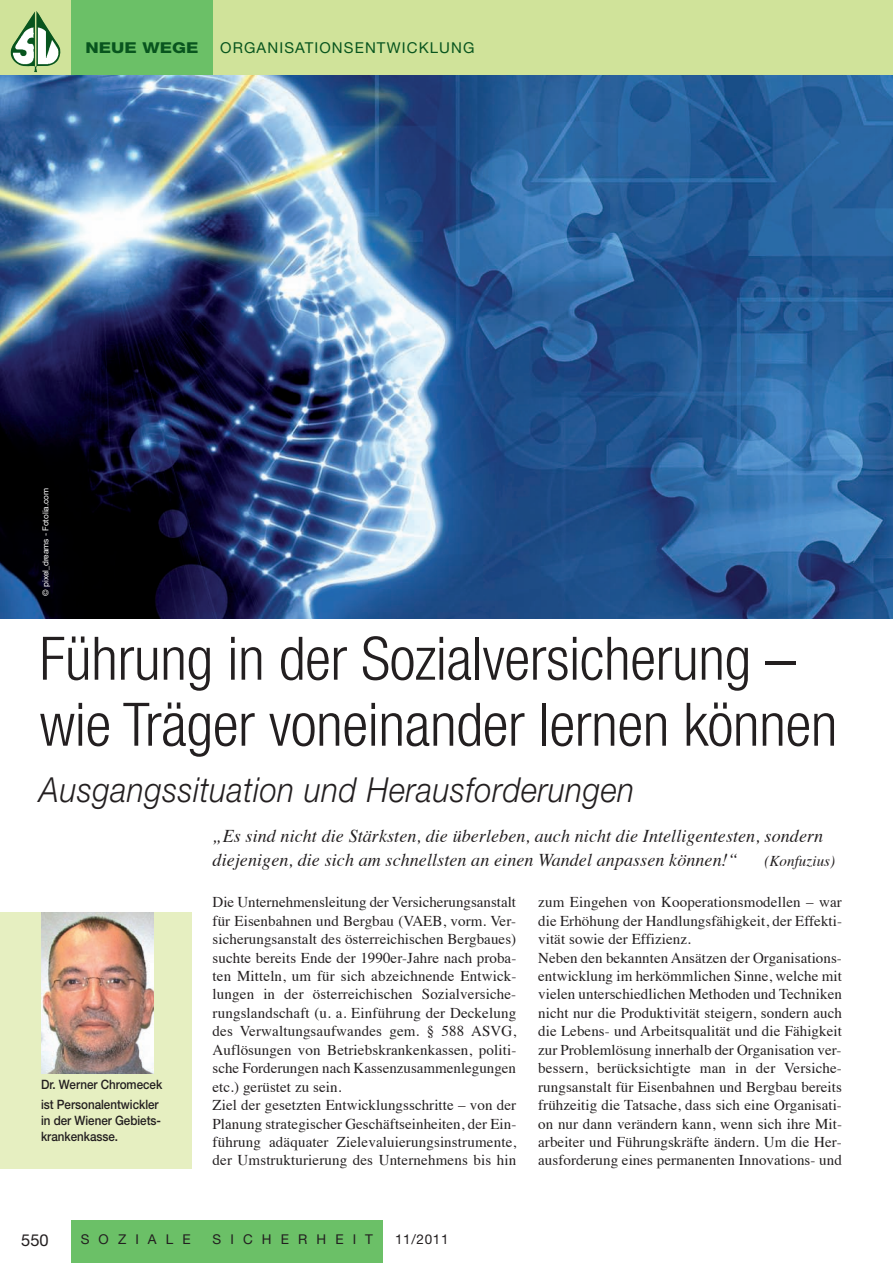
<style>
.page{position:relative;width:893px;height:1263px;background:#fff}
.page>*{position:absolute;margin:0;border:0;box-sizing:border-box;transform-origin:0 0}
.t1{font:300 condensed 60px/66px "Helvetica Neue LT Std";letter-spacing:-.005em;color:#231f20}
.t2{font:italic 300 34.5px "Helvetica Neue";letter-spacing:.02em;color:#231f20;scale:.9 1}
.t3{font:italic 18px/24px "Times";letter-spacing:.005em;color:#231f20}
.t4{font:16.5px "Helvetica Neue";color:#231f20}
.t5{font:15px/18.5px "Times";letter-spacing:.005em;color:#231f20}
.t6{font:15px "Helvetica Neue";letter-spacing:.075em;color:#08551e}
.t7{font:italic 15px "Times";letter-spacing:.005em;color:#231f20}
.t8{font:800 15px "Helvetica Neue";color:#08551e;scale:1.2 1}
.t9{font:13.5px "Helvetica Neue";letter-spacing:.675em;color:#231f20}
.t10{font:500 12.9px/20px "Helvetica Neue";color:#231f20;scale:.9 1}
.t11{font:8.25px "Helvetica Neue";letter-spacing:-.005em;color:#fff}
</style>
<div class="page">
<img style="left:0;top:74px;width:893px;height:544px">
<div style="left:0;top:0;width:893px;height:74px;background:#d0e39a"></div>
<div style="left:71px;top:0;width:142px;height:74px;background:#6bc067"></div>
<div style="left:71px;top:1220px;width:312px;height:43px;background:#6bc067"></div>
<img style="left:11px;top:11px;width:49px;height:61px">
<div style="left:0;top:912px;width:191px;height:256px;background:#e6efc1"></div>
<img style="left:41px;top:912px;width:113px;height:161px">
<p class="t8" style="left:86px;top:43px;width:96px">NEUE WEGE</p>
<p class="t6" style="left:220px;top:43px;width:256px">ORGANISATIONSENTWICKLUNG</p>
<p class="t11" style="left:43px;top:596px;width:109px;rotate:-90deg">© pixel_dreams - Fotolia.com</p>
<h1 class="t1" style="left:40px;top:630px;width:799px">Führung in der Sozialversicherung – wie Träger voneinander lernen können</h1>
<h2 class="t2" style="left:40px;top:777px;width:662px">Ausgangssituation und Herausforderungen</h2>
<p class="t10" style="left:41px;top:1076px;width:136px">Dr. Werner Chromecek ist Personalentwickler</p>
<p class="t10" style="left:41px;top:1114px;width:135px;line-height:15.8px">in der Wiener Gebiets&shy;krankenkasse.</p>
<p class="t3" style="left:213px;top:825px;width:612px">„Es sind nicht die Stärksten, die überleben, auch nicht die Intelligentesten, sondern diejenigen, die sich am schnellsten an einen Wandel anpassen können!“</p>
<p class="t7" style="left:764px;top:854px;width:72px">(Konfuzius)</p>
<p class="t5" style="left:213px;top:894px;width:305px">Die Unternehmensleitung der Versicherungsanstalt für Eisenbahnen und Bergbau (VAEB, vorm. Ver&shy;sicherungsanstalt des österreichischen Bergbaues) suchte bereits Ende der 1990er-Jahre nach proba&shy;ten Mitteln, um für sich abzeichnende Entwick&shy;lungen in der österreichischen Sozialversiche&shy;rungslandschaft (u. a. Einführung der Deckelung des Verwaltungsaufwandes gem. § 588 ASVG, Auflösungen von Betriebskrankenkassen, politi&shy;sche Forderungen nach Kassenzusammenlegungen etc.) gerüstet zu sein.<br>Ziel der gesetzten Entwicklungsschritte – von der Planung strategischer Geschäftseinheiten, der Ein&shy;führung adäquater Zielevaluierungsinstrumente, der Umstrukturierung des Unternehmens bis hin</p>
<p class="t5" style="left:538px;top:894px;width:305px">zum Eingehen von Kooperationsmodellen – war die Erhöhung der Handlungsfähigkeit, der Effekti&shy;vität sowie der Effizienz.<br>Neben den bekannten Ansätzen der Organisations&shy;entwicklung im herkömmlichen Sinne, welche mit vielen unterschiedlichen Methoden und Techniken nicht nur die Produktivität steigern, sondern auch die Lebens- und Arbeitsqualität und die Fähigkeit zur Problemlösung innerhalb der Organisation ver&shy;bessern, berücksichtigte man in der Versiche&shy;rungsanstalt für Eisenbahnen und Bergbau bereits frühzeitig die Tatsache, dass sich eine Organisati&shy;on nur dann verändern kann, wenn sich ihre Mit&shy;arbeiter und Führungskräfte ändern. Um die Her&shy;ausforderung eines permanenten Innovations- und</p>
<p class="t4" style="left:21px;top:1234px;width:29px">550</p>
<p class="t9" style="left:81px;top:1234px;width:111px">SOZIALE</p>
<p class="t9" style="left:213px;top:1234px;width:162px">SICHERHEIT</p>
<p class="t9" style="left:395px;top:1234px;width:55px">11/2011</p>
</div>
